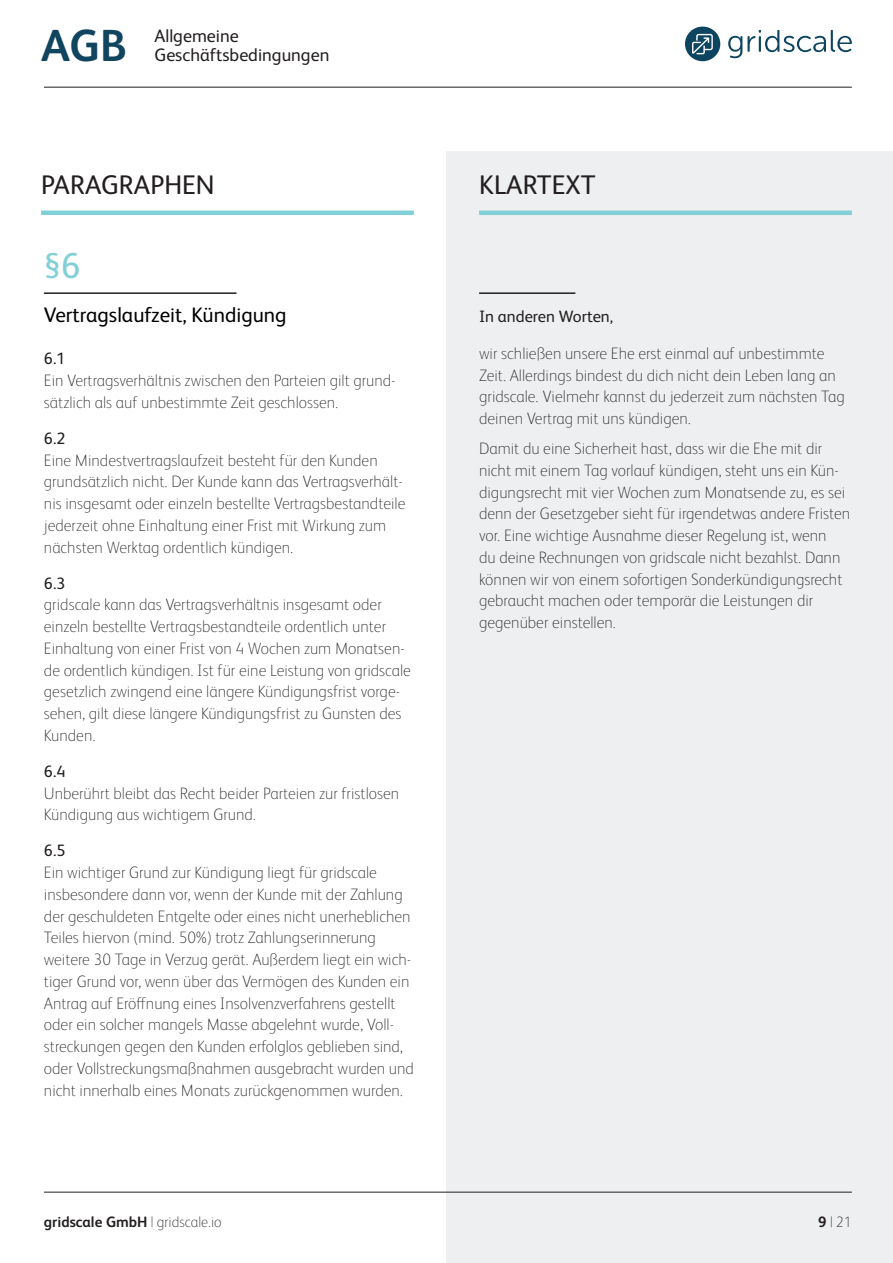
<style>
.page{position:relative;width:893px;height:1263px;background:#fff}
.page>*{position:absolute;margin:0;border:0;box-sizing:border-box;transform-origin:0 0}
.t1{font:700 45px "FS Albert Pro";color:#10445f}
.t2{font:36px "FS Albert Pro";color:#82d0d7}
.t3{font:27px "FS Albert Pro";color:#231f20}
.t4{font:21px "FS Albert Pro";color:#000001}
.t5{font:18px/19.5px "FS Albert Pro";color:#231f20}
.t6{font:100 16.5px/21.8px "FS Albert Pro";color:#231f20}
.t7{font:16.5px "FS Albert Pro";color:#231f20}
.t8{font:700 15px "FS Albert Pro";color:#231f20}
.t9{font:100 15px "FS Albert Pro";color:#231f20}
.s1{font-weight:100}
.s2{font-weight:700}
</style>
<div class="page">
<div style="left:446px;top:151px;width:447px;height:1112px;background:#edeff0"></div>
<div style="left:41px;top:210px;width:373px;height:5px;background:#82d0d7"></div>
<div style="left:479px;top:210px;width:373px;height:5px;background:#82d0d7"></div>
<hr style="left:44px;top:1192px;width:808px;height:1px;background:#231f20">
<svg style="left:685px;top:27px;width:35px;height:34px"></svg>
<svg style="left:728px;top:30px;width:124px;height:28px"></svg>
<hr style="left:44px;top:87px;width:808px;height:1px;background:#231f20">
<hr style="left:44px;top:292px;width:193px;height:2px;background:#231f20">
<hr style="left:479px;top:292px;width:96px;height:2px;background:#231f20">
<h1 class="t1" style="left:41px;top:14px;width:87px">AGB</h1>
<p class="t5" style="left:154px;top:24px;width:176px">Allgemeine<br>Geschäftsbedingungen</p>
<h3 class="t3" style="left:41px;top:165px;width:175px">PARAGRAPHEN</h3>
<h3 class="t3" style="left:479px;top:165px;width:118px">KLARTEXT</h3>
<h2 class="t2" style="left:44px;top:240px;width:38px">§6</h2>
<p class="t4" style="left:44px;top:300px;width:244px">Vertragslaufzeit, Kündigung</p>
<p class="t7" style="left:44px;top:347px;width:23px">6.1</p>
<p class="t6" style="left:44px;top:369px;width:353px">Ein Vertragsverhältnis zwischen den Parteien gilt grund&shy;sätzlich als auf unbestimmte Zeit geschlossen.</p>
<p class="t7" style="left:44px;top:426px;width:23px">6.2</p>
<p class="t6" style="left:44px;top:448px;width:363px">Eine Mindestvertragslaufzeit besteht für den Kunden grundsätzlich nicht. Der Kunde kann das Vertragsverhält&shy;nis insgesamt oder einzeln bestellte Vertragsbestandteile jederzeit ohne Einhaltung einer Frist mit Wirkung zum nächsten Werktag ordentlich kündigen.</p>
<p class="t7" style="left:44px;top:571px;width:23px">6.3</p>
<p class="t6" style="left:44px;top:593px;width:369px">gridscale kann das Vertragsverhältnis insgesamt oder einzeln bestellte Vertragsbestandteile ordentlich unter Einhaltung von einer Frist von 4 Wochen zum Monatsen&shy;de ordentlich kündigen. Ist für eine Leistung von gridscale gesetzlich zwingend eine längere Kündigungsfrist vorge&shy;sehen, gilt diese längere Kündigungsfrist zu Gunsten des Kunden.</p>
<p class="t7" style="left:44px;top:759px;width:23px">6.4</p>
<p class="t6" style="left:44px;top:781px;width:357px">Unberührt bleibt das Recht beider Parteien zur fristlosen<br>Kündigung aus wichtigem Grund.</p>
<p class="t7" style="left:44px;top:839px;width:23px">6.5</p>
<p class="t6" style="left:44px;top:861px;width:371px">Ein wichtiger Grund zur Kündigung liegt für gridscale insbesondere dann vor, wenn der Kunde mit der Zahlung der geschuldeten Entgelte oder eines nicht unerheblichen Teiles hiervon (mind. 50%) trotz Zahlungserinnerung weitere 30 Tage in Verzug gerät. Außerdem liegt ein wich&shy;tiger Grund vor, wenn über das Vermögen des Kunden ein Antrag auf Eröffnung eines Insolvenzverfahrens gestellt oder ein solcher mangels Masse abgelehnt wurde, Voll&shy;streckungen gegen den Kunden erfolglos geblieben sind, oder Vollstreckungsmaßnahmen ausgebracht wurden und nicht innerhalb eines Monats zurückgenommen wurden.</p>
<p class="t7" style="left:479px;top:304px;width:135px">In anderen Worten,</p>
<p class="t6" style="left:479px;top:342px;width:367px">wir schließen unsere Ehe erst einmal auf unbestimmte Zeit. Allerdings bindest du dich nicht dein Leben lang an gridscale. Vielmehr kannst du jederzeit zum nächsten Tag deinen Vertrag mit uns kündigen.</p>
<p class="t6" style="left:479px;top:437px;width:373px">Damit du eine Sicherheit hast, dass wir die Ehe mit dir nicht mit einem Tag vorlauf kündigen, steht uns ein Kün&shy;digungsrecht mit vier Wochen zum Monatsende zu, es sei denn der Gesetzgeber sieht für irgendetwas andere Fristen vor. Eine wichtige Ausnahme dieser Regelung ist, wenn<br>du deine Rechnungen von gridscale nicht bezahlst. Dann können wir von einem sofortigen Sonderkündigungsrecht gebraucht machen oder temporär die Leistungen dir gegenüber einstellen.</p>
<p class="t8" style="left:44px;top:1211px;width:179px">gridscale GmbH <span class="s1">| gridscale.io</span></p>
<p class="t9" style="left:818px;top:1212px;width:35px"><span class="s2">9</span> | 21</p>
</div>
